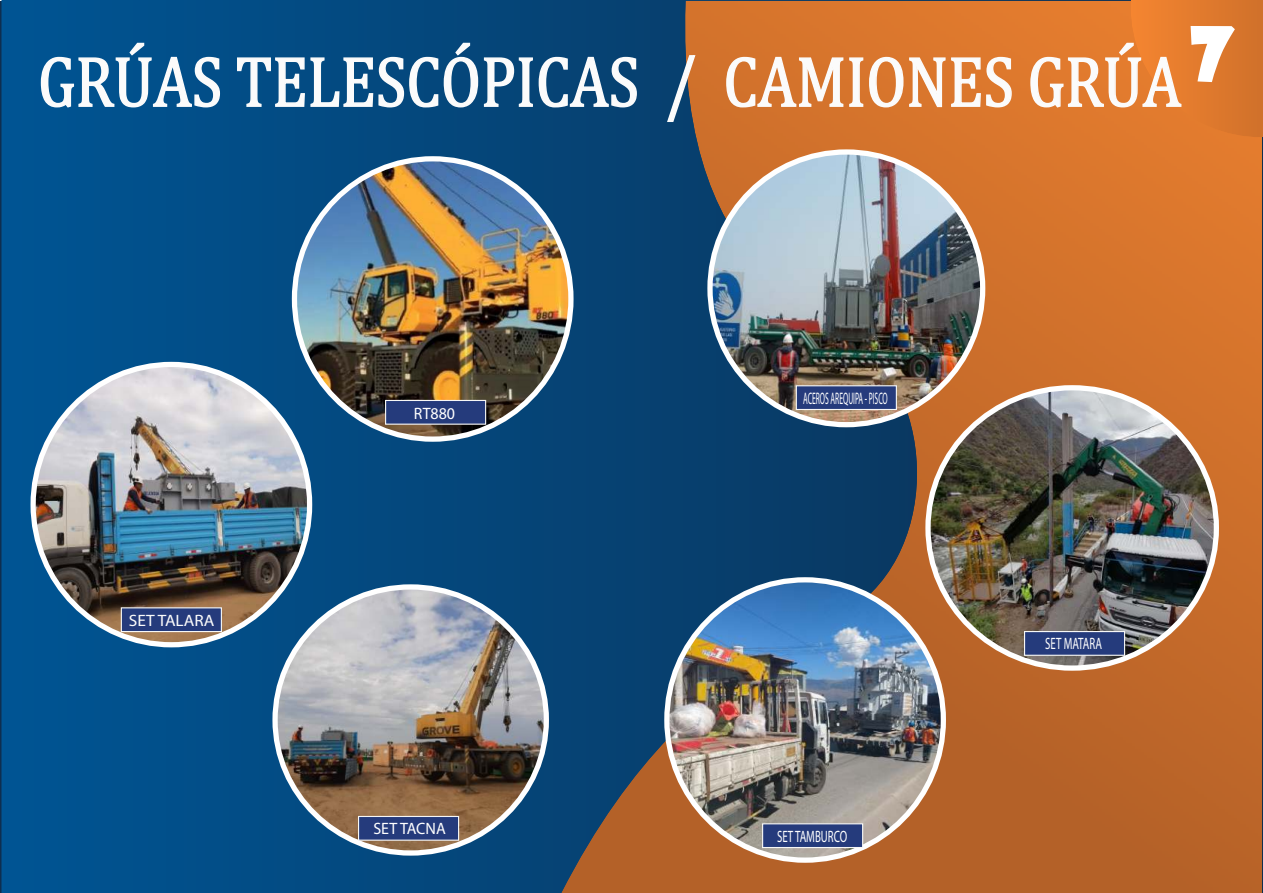
<style>
.page{position:relative;width:1263px;height:893px;background:#fff}
.page>*{position:absolute;margin:0;border:0;box-sizing:border-box;transform-origin:0 0}
.t1{font:73.95px "Showcard Gothic";color:#fff;scale:1.2 1}
.t2{font:72px "Cambria";color:#fbfbfb;scale:.85 1}
.t3{font:16.8px "Myriad Pro";color:#fff;scale:.45 1}
.t4{font:16.5px "Myriad Pro";color:#fff;scale:.66 1}
.t5{font:16.5px "Myriad Pro";color:#fff}
.t6{font:16.5px "Myriad Pro";color:#fbfbfb;scale:1.05 1}
</style>
<div class="page">
<img style="left:0;top:1px;width:2px;height:892px">
<img style="left:2px;top:0;width:1261px;height:893px">
<img style="left:561px;top:1px;width:701px;height:892px">
<img style="left:1130px;top:0;width:133px;height:137px">
<svg style="left:40px;top:41px;width:181px;height:67px;background:#266a9d"></svg>
<svg style="left:236px;top:41px;width:402px;height:67px;background:#2c6490"></svg>
<svg style="left:666px;top:54px;width:30px;height:69px;background:#4b5e6f"></svg>
<svg style="left:725px;top:56px;width:288px;height:52px;background:#de8f55"></svg>
<svg style="left:1029px;top:41px;width:153px;height:67px;background:#e68e4c"></svg>
<img style="left:667px;top:580px;width:276px;height:280px">
<div style="left:762px;top:823px;width:101px;height:25px;background:#253b7c;border:1px solid #f7f7f6"></div>
<img style="left:294px;top:159px;width:277px;height:280px">
<div style="left:385px;top:400px;width:101px;height:25px;background:#253b7c;border:1px solid #f7f7f6"></div>
<img style="left:710px;top:152px;width:273px;height:273px;border-radius:136px">
<div style="left:796px;top:385px;width:101px;height:25px;background:#253b7c;border:1px solid #f7f7f6"></div>
<img style="left:275px;top:587px;width:271px;height:266px">
<div style="left:358px;top:816px;width:101px;height:25px;background:#253b7c;border:1px solid #f7f7f6"></div>
<img style="left:928px;top:388px;width:288px;height:280px">
<div style="left:1024px;top:631px;width:101px;height:25px;background:#253b7c;border:1px solid #f7f7f6"></div>
<img style="left:33px;top:364px;width:277px;height:281px">
<div style="left:121px;top:607px;width:101px;height:25px;background:#253b7c;border:1px solid #f7f7f6"></div>
<p class="t2" style="left:38px;top:44px;width:1346px">GRÚAS TELESCÓPICAS / CAMIONES GRÚA</p>
<p class="t1" style="left:1188px;top:13px;width:41px">7</p>
<p class="t6" style="left:129px;top:612px;width:83px">SET TALARA</p>
<p class="t5" style="left:414px;top:405px;width:43px">RT880</p>
<p class="t5" style="left:373px;top:820px;width:74px">SET TACNA</p>
<p class="t3" style="left:803px;top:390px;width:190px">ACEROS AREQUIPA - PISCO</p>
<p class="t4" style="left:777px;top:828px;width:108px">SET TAMBURCO</p>
<p class="t4" style="left:1045px;top:636px;width:87px">SET MATARA</p>
</div>
